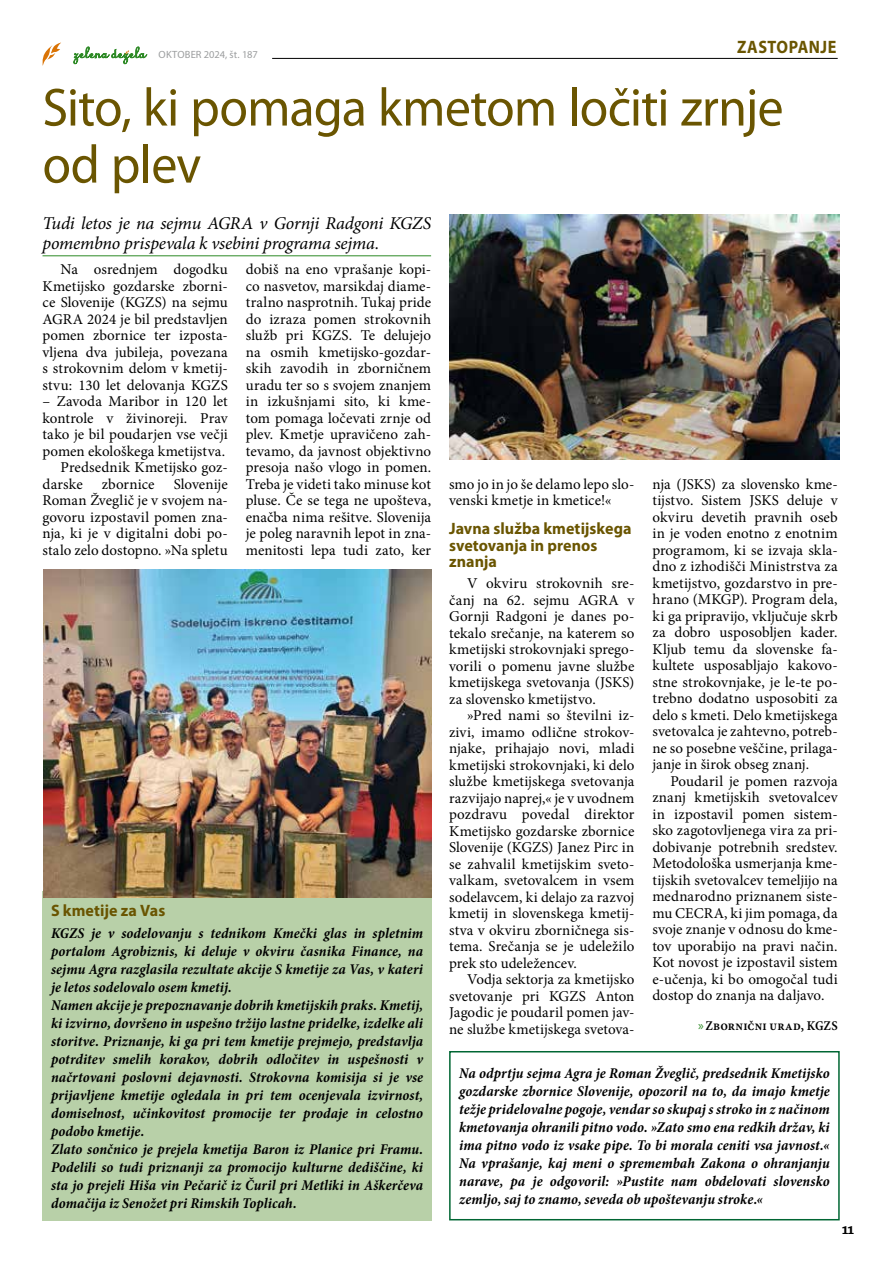
<style>
.page{position:relative;width:893px;height:1263px;background:#fff}
.page>*{position:absolute;margin:0;border:0;box-sizing:border-box;transform-origin:0 0}
.t1{font:54px/57px "Myriad Pro";letter-spacing:-.015em;color:#6a5501;scale:.96 1}
.t2{font:italic 18px/19.5px "Minion Pro";letter-spacing:-.015em;color:#000}
.t3{font:700 18px "Myriad Pro";letter-spacing:.03em;color:#6a5501;scale:.9 1}
.t4{font:700 16.5px/16.5px "Myriad Pro";color:#6a5501}
.t5{font:15px/16.5px "Minion Pro";letter-spacing:.005em;color:#000;text-align:justify}
.t6{font:italic 700 condensed 15px/18px "Minion Pro";letter-spacing:.005em;color:#000}
.t7{font:13.5px "Minion Pro Semibold Cn Capt";letter-spacing:.02em;color:#000}
.t8{font:12px "Chaparral Pro Bold Capt";color:#000}
.t9{font:10.5px "Myriad Pro";letter-spacing:.005em;color:#9c9e9f}
.s1{font-family:"Myriad Pro";color:#2e8a26}
</style>
<div class="page">
<hr style="left:43px;top:256px;width:388px;height:1px;background:#2e8a26">
<div style="left:43px;top:891px;width:389px;height:329px;background:#b8d0a8"></div>
<div style="left:449px;top:1051px;width:391px;height:169px;border:2px solid #063"></div>
<img style="left:43px;top:570px;width:389px;height:327px">
<img style="left:449px;top:214px;width:391px;height:245px">
<hr style="left:272px;top:58px;width:566px;height:1px;background:#000">
<svg style="left:42px;top:43px;width:19px;height:23px"></svg>
<svg style="left:73px;top:47px;width:74px;height:17px"></svg>
<p class="t3" style="left:737px;top:35px;width:112px">ZASTOPANJE</p>
<h1 class="t1" style="left:43px;top:78px;width:773px">Sito, ki pomaga kmetom ločiti zrnje od plev</h1>
<p class="t2" style="left:43px;top:214px;width:390px">Tudi letos je na sejmu AGRA v Gornji Radgoni KGZS pomembno prispevala k vsebini programa sejma.</p>
<p class="t5" style="left:43px;top:261px;width:187px;text-indent:18px">Na osrednjem dogodku Kmetijsko gozdarske zborni&shy;ce Slovenije (KGZS) na sejmu AGRA 2024 je bil predstavljen pomen zbornice ter izposta&shy;vljena dva jubileja, povezana s strokovnim delom v kmetij&shy;stvu: 130 let delovanja KGZS</p>
<p class="t5" style="left:43px;top:393px;width:187px">– Zavoda Maribor in 120 let</p>
<p class="t5" style="left:43px;top:410px;width:187px">kontrole v živinoreji. Prav</p>
<p class="t5" style="left:43px;top:426px;width:187px">tako je bil poudarjen vse večji</p>
<p class="t5" style="left:43px;top:443px;width:184px">pomen ekološkega kmetijstva.</p>
<p class="t5" style="left:61px;top:459px;width:169px">Predsednik Kmetijsko goz-</p>
<p class="t5" style="left:43px;top:476px;width:42px">darske</p>
<p class="t5" style="left:102px;top:476px;width:54px">zbornice</p>
<p class="t9" style="left:159px;top:48px;width:101px">OKTOBER 2024, št. 187</p>
<p class="t5" style="left:246px;top:261px;width:187px">dobiš na eno vprašanje kopi&shy;co nasvetov, marsikdaj diame&shy;tralno nasprotnih. Tukaj pride do izraza pomen strokovnih služb pri KGZS. Te delujejo na osmih kmetijsko-gozdar&shy;skih zavodih in zborničnem uradu ter so s svojem znanjem in izkušnjami sito, ki kme&shy;tom pomaga ločevati zrnje od plev. Kmetje upravičeno zah&shy;tevamo, da javnost objektivno presoja našo vlogo in pomen.<br>Treba je videti tako minuse kot pluse. Če se tega ne upošteva, enačba nima rešitve. Slovenija je poleg naravnih lepot in zna&shy;menitosti lepa tudi zato, ker</p>
<p class="t5" style="left:449px;top:476px;width:187px">smo jo in jo še delamo lepo slo&shy;venski kmetje in kmetice!«</p>
<p class="t4" style="left:449px;top:520px;width:184px">Javna služba kmetijskega svetovanja in prenos znanja</p>
<p class="t5" style="left:449px;top:575px;width:187px;text-indent:18px">V okviru strokovnih sre&shy;čanj na 62. sejmu AGRA v Gornji Radgoni je danes po&shy;tekalo srečanje, na katerem so kmetijski strokovnjaki sprego&shy;vorili o pomenu javne službe kmetijskega svetovanja (JSKS) za slovensko kmetijstvo.</p>
<p class="t5" style="left:449px;top:707px;width:187px;text-indent:18px">»Pred nami so številni iz&shy;zivi, imamo odlične strokov&shy;njake, prihajajo novi, mladi kmetijski strokovnjaki, ki delo službe kmetijskega svetovanja razvijajo naprej,« je v uvodnem pozdravu povedal direktor Kmetijsko gozdarske zbornice Slovenije (KGZS) Janez Pirc in se zahvalil kmetijskim sveto&shy;valkam, svetovalcem in vsem sodelavcem, ki delajo za razvoj kmetij in slovenskega kmetij&shy;stva v okviru zborničnega sis&shy;tema. Srečanja se je udeležilo prek sto udeležencev.</p>
<p class="t5" style="left:449px;top:971px;width:187px;text-indent:18px">Vodja sektorja za kmetijsko svetovanje pri KGZS Anton Jagodic je poudaril pomen jav&shy;ne službe kmetijskega svetova-</p>
<p class="t5" style="left:652px;top:476px;width:187px">nja (JSKS) za slovensko kme&shy;tijstvo. Sistem JSKS deluje v okviru devetih pravnih oseb in je voden enotno z enotnim programom, ki se izvaja skla&shy;dno z izhodišči Ministrstva za kmetijstvo, gozdarstvo in pre&shy;hrano (MKGP). Program dela, ki ga pripravijo, vključuje skrb za dobro usposobljen kader.<br>Kljub temu da slovenske fa&shy;kultete usposabljajo kakovo&shy;stne strokovnjake, je le-te po&shy;trebno dodatno usposobiti za delo s kmeti. Delo kmetijskega svetovalca je zahtevno, potreb&shy;ne so posebne veščine, prilaga&shy;janje in širok obseg znanj.</p>
<p class="t5" style="left:652px;top:773px;width:187px;text-indent:18px">Poudaril je pomen razvoja znanj kmetijskih svetovalcev in izpostavil pomen sistem&shy;sko zagotovljenega vira za pri&shy;dobivanje potrebnih sredstev.<br>Metodološka usmerjanja kme&shy;tijskih svetovalcev temeljijo na mednarodno priznanem siste&shy;mu CECRA, ki jim pomaga, da svoje znanje v odnosu do kme&shy;tov uporabijo na pravi način.<br>Kot novost je izpostavil sistem e-učenja, ki bo omogočal tudi dostop do znanja na daljavo.</p>
<p class="t7" style="left:698px;top:1018px;width:141px"><span class="s1">»</span>Zbornični urad, KGZS</p>
<p class="t5" style="left:43px;top:476px;width:187px;text-indent:131px">Slovenije Roman Žveglič je v svojem na&shy;govoru izpostavil pomen zna&shy;nja, ki je v digitalni dobi po&shy;stalo zelo dostopno. »Na spletu</p>
<p class="t4" style="left:51px;top:901px;width:116px">S kmetije za Vas</p>
<p class="t6" style="left:51px;top:924px;width:374px">KGZS je v sodelovanju s tednikom Kmečki glas in spletnim portalom Agrobiznis, ki deluje v okviru časnika Finance, na sejmu Agra razglasila rezultate akcije S kmetije za Vas, v kateri je letos sodelovalo osem kmetij.<br>Namen akcije je prepoznavanje dobrih kmetijskih praks. Kmetij, ki izvirno, dovršeno in uspešno tržijo lastne pridelke, izdelke ali storitve. Priznanje, ki ga pri tem kmetije prejmejo, predstavlja potrditev smelih korakov, dobrih odločitev in uspešnosti v načrtovani poslovni dejavnosti. Strokovna komisija si je vse prijavljene kmetije ogledala in pri tem ocenjevala izvirnost, domiselnost, učinkovitost promocije ter prodaje in celostno podobo kmetije.<br>Zlato sončnico je prejela kmetija Baron iz Planice pri Framu.<br>Podelili so tudi priznanji za promocijo kulturne dediščine, ki sta jo prejeli Hiša vin Pečarič iz Čuril pri Metliki in Aškerčeva domačija iz Senožet pri Rimskih Toplicah.</p>
<p class="t6" style="left:459px;top:1064px;width:372px;text-align:justify">Na odprtju sejma Agra je Roman Žveglič, predsednik Kmetijsko gozdarske zbornice Slovenije, opozoril na to, da imajo kmetje težje pridelovalne pogoje, vendar so skupaj s stroko in z načinom kmetovanja ohranili pitno vodo. »Zato smo ena redkih držav, ki ima pitno vodo iz vsake pipe. To bi morala ceniti vsa javnost.« Na vprašanje, kaj meni o spremembah Zakona o ohranjanju narave, pa je odgovoril: »Pustite nam obdelovati slovensko zemljo, saj to znamo, seveda ob upoštevanju stroke.«</p>
<p class="t8" style="left:842px;top:1223px;width:14px">11</p>
</div>
